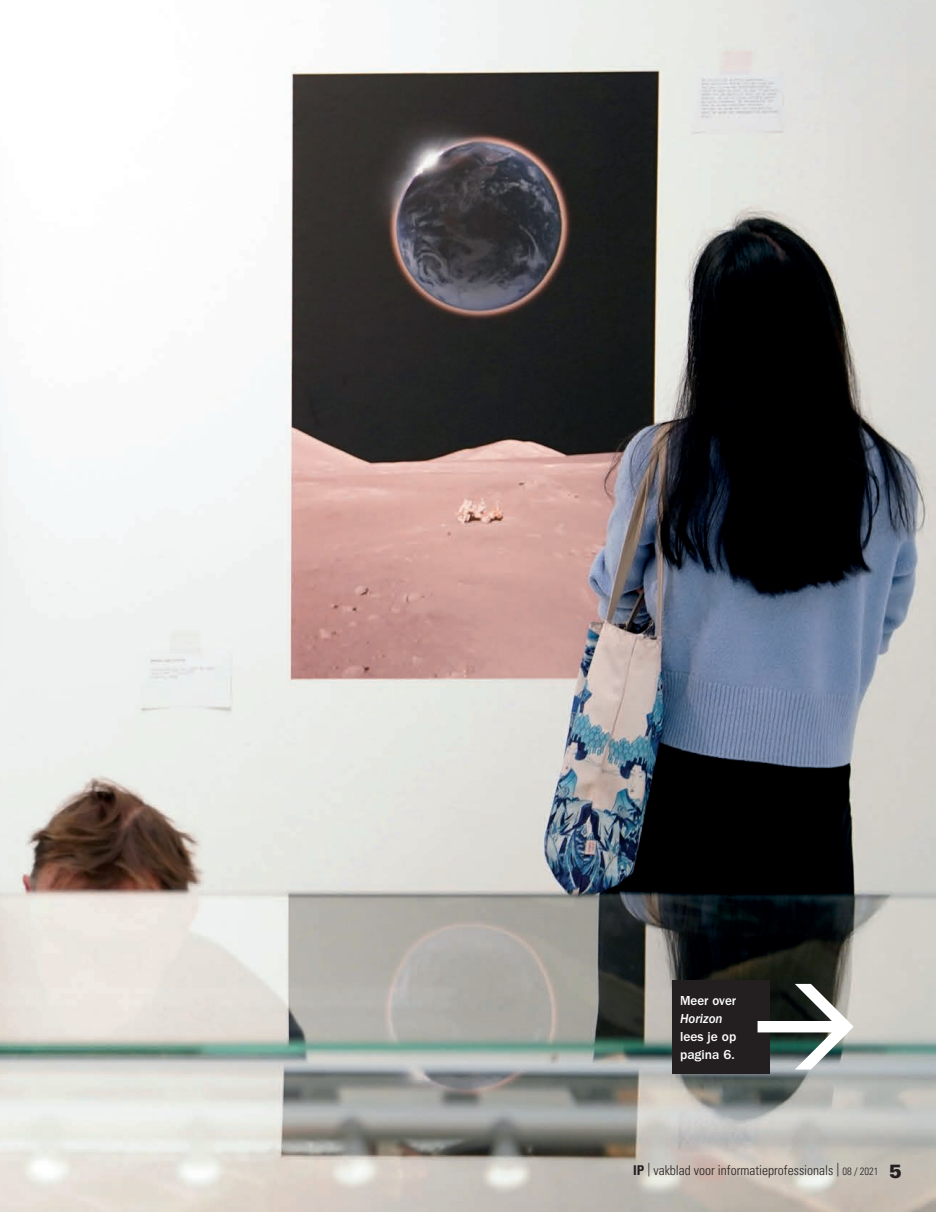
<style>
.page{position:relative;width:936px;height:1212px;background:#fff}
.page>*{position:absolute;margin:0;border:0;box-sizing:border-box;transform-origin:0 0}
.t1{font:300 condensed 13.5px "Univers";color:#231f20}
.t2{font:500 13.5px/18px "Franklin Gothic";color:#fff}
.t3{font:italic 500 13.5px "Franklin Gothic";color:#fff}
.s1{font-weight:700}
.s2{font-size:10.5px}
.s3{font-weight:900;font-stretch:normal;font-size:19.2px}
</style>
<div class="page">
<img style="left:0;top:0;width:935px;height:1212px">
<div style="left:671px;top:980px;width:98px;height:93px;background:#231f20"></div>
<svg style="left:757px;top:984px;width:96px;height:85px"></svg>
<p class="t2" style="left:680px;top:991px;width:58px">Meer over</p>
<p class="t3" style="left:680px;top:1011px;width:44px">Horizon</p>
<p class="t2" style="left:680px;top:1027px;width:58px">lees je op pagina 6.</p>
<p class="t1" style="left:633px;top:1162px;width:270px"><span class="s1">IP</span> | vakblad voor informatieprofessionals | <span class="s2">08 / 2021</span> <span class="s3">5</span></p>
</div>
